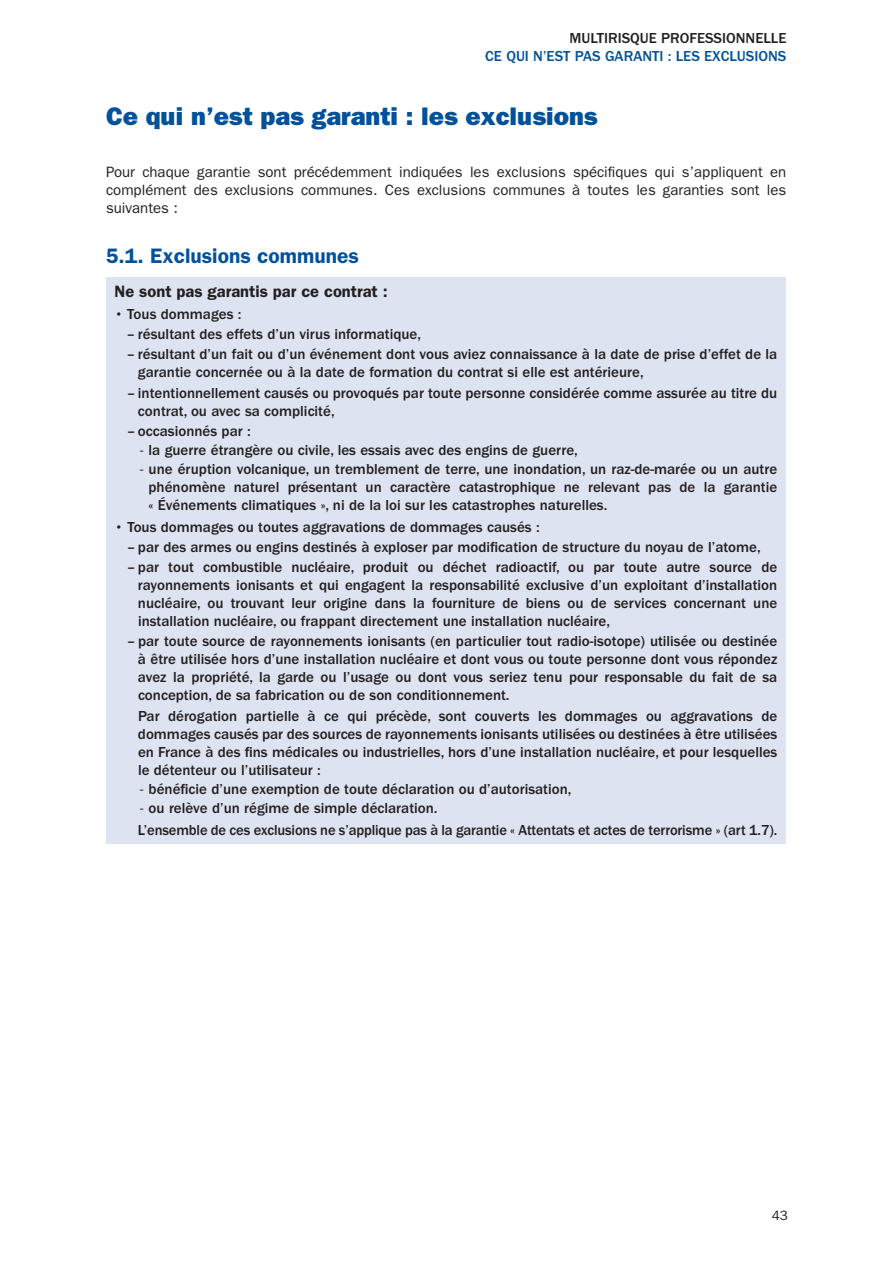
<style>
.page{position:relative;width:893px;height:1263px;background:#fff}
.page>*{position:absolute;margin:0;border:0;box-sizing:border-box;transform-origin:0 0}
.t1{font:25.5px "ITC Franklin Gothic Std Hvy";color:#01519b}
.t2{font:600 21px "ITC Franklin Gothic Std";color:#01519b}
.t3{font:600 16.5px "ITC Franklin Gothic Std";color:#231f20}
.t4{font:500 15px/18px "ITC Franklin Gothic Std";color:#231f20;text-align:justify}
.t5{font:15px/18px "ITC Franklin Gothic Std";color:#231f20;text-align:justify}
.t6{font:500 15px "ITC Franklin Gothic Std";color:#01519b}
.t7{font:13.5px "ITC Franklin Gothic Std";color:#231f20}
.s1{font-weight:400}
</style>
<div class="page">
<div style="left:106px;top:277px;width:680px;height:566px;background:#dee3f1"></div>
<p class="t4" style="left:569px;top:30px;width:218px">Multirisque Professionnelle</p>
<p class="t6" style="left:485px;top:48px;width:303px">Ce qui n’est pas garanti : les exclusions</p>
<h1 class="t1" style="left:106px;top:101px;width:493px">Ce qui n’est pas garanti : les exclusions</h1>
<p class="t5" style="left:106px;top:163px;width:682px">Pour chaque garantie sont précédemment indiquées les exclusions spécifiques qui s’appliquent en complément des exclusions communes. Ces exclusions communes à toutes les garanties sont les suivantes :</p>
<h2 class="t2" style="left:106px;top:243px;width:254px">5.1. Exclusions communes</h2>
<p class="t3" style="left:115px;top:281px;width:275px">Ne sont pas garantis par ce contrat :</p>
<p class="t4" style="left:115px;top:305px;width:128px">• Tous dommages :</p>
<p class="t4" style="left:127px;top:325px;width:295px">– résultant des effets d’un virus informatique,</p>
<p class="t4" style="left:138px;top:346px;width:641px;text-indent:-11px">– résultant d’un fait ou d’un événement dont vous aviez connaissance à la date de prise d’effet de la garantie concernée ou à la date de formation du contrat si elle est antérieure,</p>
<p class="t4" style="left:138px;top:384px;width:641px;text-indent:-11px">– intentionnellement causés ou provoqués par toute personne considérée comme assurée au titre du contrat, ou avec sa complicité,</p>
<p class="t4" style="left:127px;top:422px;width:125px">– occasionnés par :</p>
<p class="t4" style="left:140px;top:441px;width:439px"><span class="s1">-</span> la guerre étrangère ou civile, les essais avec des engins de guerre,</p>
<p class="t4" style="left:149px;top:460px;width:630px;text-indent:-8px"><span class="s1">-</span> une éruption volcanique, un tremblement de terre, une inondation, un raz-de-marée ou un autre phénomène naturel présentant un caractère catastrophique ne relevant pas de la garantie « Événements climatiques », ni de la loi sur les catastrophes naturelles.</p>
<p class="t4" style="left:115px;top:518px;width:427px">• Tous dommages ou toutes aggravations de dommages causés :</p>
<p class="t4" style="left:127px;top:538px;width:635px">– par des armes ou engins destinés à exploser par modification de structure du noyau de l’atome,</p>
<p class="t4" style="left:138px;top:558px;width:641px;text-indent:-11px">– par tout combustible nucléaire, produit ou déchet radioactif, ou par toute autre source de rayonnements ionisants et qui engagent la responsabilité exclusive d’un exploitant d’installation nucléaire, ou trouvant leur origine dans la fourniture de biens ou de services concernant une installation nucléaire, ou frappant directement une installation nucléaire,</p>
<p class="t4" style="left:138px;top:633px;width:641px;text-indent:-11px">– par toute source de rayonnements ionisants (en particulier tout radio-isotope) utilisée ou destinée à être utilisée hors d’une installation nucléaire et dont vous ou toute personne dont vous répondez avez la propriété, la garde ou l’usage ou dont vous seriez tenu pour responsable du fait de sa conception, de sa fabrication ou de son conditionnement.</p>
<p class="t4" style="left:138px;top:707px;width:641px">Par dérogation partielle à ce qui précède, sont couverts les dommages ou aggravations de dommages causés par des sources de rayonnements ionisants utilisées ou destinées à être utilisées en France à des fins médicales ou industrielles, hors d’une installation nucléaire, et pour lesquelles le détenteur ou l’utilisateur :</p>
<p class="t4" style="left:140px;top:780px;width:433px"><span class="s1">-</span> bénéficie d’une exemption de toute déclaration ou d’autorisation,</p>
<p class="t4" style="left:138px;top:797px;width:641px;line-height:22.2px"><span class="s1">-</span> ou relève d’un régime de simple déclaration.<br>L’ensemble de ces exclusions ne s’applique pas à la garantie « Attentats et actes de terrorisme » (art 1.7).</p>
<p class="t7" style="left:772px;top:1207px;width:18px">43</p>
</div>
